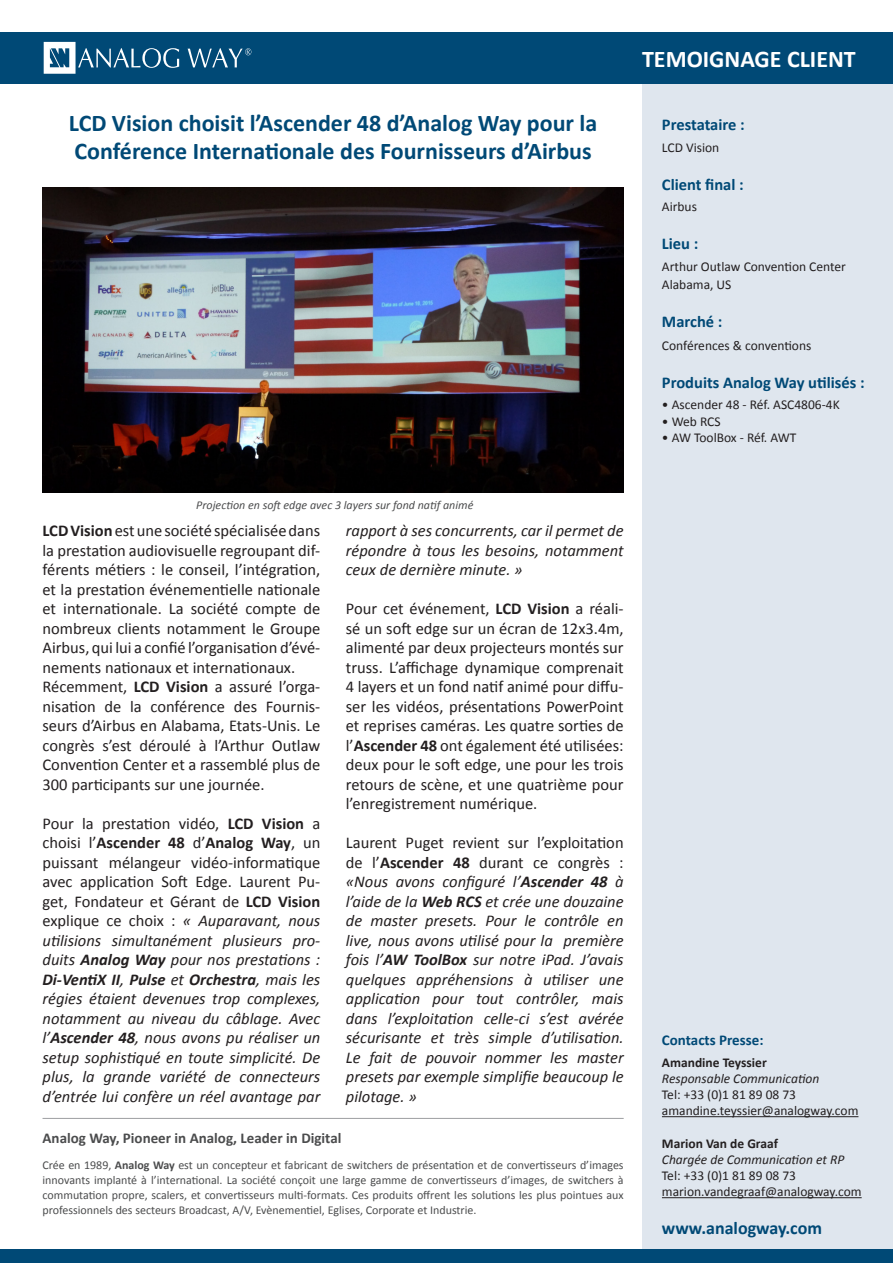
<style>
.page{position:relative;width:893px;height:1263px;background:#fff}
.page>*{position:absolute;margin:0;border:0;box-sizing:border-box;transform-origin:0 0}
.t1{font:700 24px "Calibri";color:#004976}
.t2{font:700 24px "Calibri";color:#fff}
.t3{font:700 18px "Calibri";color:#004976}
.t4{font:italic 16.5px/19.5px "Calibri";color:#231f20;text-align:justify}
.t5{font:16.5px/19.5px "Calibri";color:#231f20}
.t6{font:700 16.5px "Calibri";color:#004976}
.t7{font:700 15px "Calibri";color:#4b4c4d}
.t8{font:700 15px "Calibri";color:#004976}
.t9{font:13.5px "Calibri";color:#231f20}
.t10{font:italic 13.5px "Calibri";color:#231f20}
.t11{font:700 13.5px "Calibri";color:#231f20}
.t12{font:12px/15px "Calibri";color:#4b4c4d;text-align:justify}
.t13{font:italic 12px "Calibri";color:#4b4c4d}
.s1{font-weight:700}
.s2{font-style:normal}
.s3{font-weight:700;font-style:normal}
</style>
<div class="page">
<div style="left:642px;top:84px;width:251px;height:1179px;background:#dfe6ee"></div>
<div style="left:0;top:1249px;width:893px;height:14px;background:#004976"></div>
<hr style="left:662px;top:1116px;width:196px;height:1px;background:#231f20">
<hr style="left:662px;top:1197px;width:200px;height:1px;background:#231f20">
<img style="left:43px;top:187px;width:581px;height:306px">
<hr style="left:43px;top:1118px;width:581px;height:1px;background:#9d9fa2">
<div style="left:0;top:32px;width:893px;height:52px;background:#004976"></div>
<svg style="left:188px;top:48px;width:63px;height:19px"></svg>
<svg style="left:44px;top:42px;width:135px;height:32px"></svg>
<p class="t1" style="left:69px;top:107px;width:530px">LCD Vision choisit l’Ascender 48 d’Analog Way pour la</p>
<p class="t1" style="left:74px;top:136px;width:519px">Conférence Internationale des Fournisseurs d’Airbus</p>
<p class="t2" style="left:642px;top:44px;width:215px">TEMOIGNAGE CLIENT</p>
<p class="t6" style="left:662px;top:114px;width:84px">Prestataire :</p>
<p class="t9" style="left:662px;top:139px;width:59px">LCD Vision</p>
<p class="t6" style="left:662px;top:174px;width:83px">Client final :</p>
<p class="t9" style="left:662px;top:198px;width:37px">Airbus</p>
<p class="t6" style="left:662px;top:233px;width:38px">Lieu :</p>
<p class="t9" style="left:662px;top:258px;width:186px">Arthur Outlaw Convention Center</p>
<p class="t9" style="left:662px;top:276px;width:71px">Alabama, US</p>
<p class="t6" style="left:662px;top:311px;width:62px">Marché :</p>
<p class="t9" style="left:662px;top:337px;width:151px">Conférences &amp; conventions</p>
<p class="t6" style="left:662px;top:372px;width:204px">Produits Analog Way utilisés :</p>
<p class="t9" style="left:662px;top:396px;width:179px">• Ascender 48 - Réf. ASC4806-4K</p>
<p class="t9" style="left:662px;top:413px;width:60px">• Web RCS</p>
<p class="t9" style="left:662px;top:429px;width:136px">• AW ToolBox - Réf. AWT</p>
<p class="t13" style="left:196px;top:496px;width:279px">Projection en soft edge avec 3 layers sur fond natif animé</p>
<p class="t5" style="left:43px;top:521px;width:279px"><span class="s1">LCD Vision</span> est une société spécialisée dans la prestation audiovisuelle regroupant dif&shy;férents métiers : le conseil, l’intégration, et la prestation événementielle nationale et internationale. La société compte de nombreux clients notamment le Groupe Airbus, qui lui a confié l’organisation d’évé&shy;nements nationaux et internationaux.<br>Récemment, <span class="s1">LCD Vision</span> a assuré l’orga&shy;nisation de la conférence des Fournis&shy;seurs d’Airbus en Alabama, Etats-Unis. Le congrès s’est déroulé à l’Arthur Outlaw Convention Center et a rassemblé plus de 300 participants sur une journée.</p>
<p class="t4" style="left:43px;top:813px;width:279px"><span class="s2">Pour la prestation vidéo,</span> <span class="s3">LCD Vision</span> <span class="s2">a choisi l’</span><span class="s3">Ascender 48</span> <span class="s2">d’</span><span class="s3">Analog Way</span><span class="s2">, un puissant mélangeur vidéo-informatique avec application Soft Edge. Laurent Pu&shy;get, Fondateur et Gérant de</span> <span class="s3">LCD Vision </span><span class="s2">explique ce choix :</span> « Auparavant, nous utilisions simultanément plusieurs pro&shy;duits <span class="s1">Analog Way</span> pour nos prestations :<br><span class="s1">Di-VentiX II</span>, <span class="s1">Pulse</span> et <span class="s1">Orchestra</span>, mais les régies étaient devenues trop complexes, notamment au niveau du câblage. Avec l’<span class="s1">Ascender 48</span>, nous avons pu réaliser un setup sophistiqué en toute simplicité. De plus, la grande variété de connecteurs d’entrée lui confère un réel avantage par</p>
<p class="t4" style="left:346px;top:520px;width:279px">rapport à ses concurrents, car il permet de répondre à tous les besoins, notamment ceux de dernière minute. »</p>
<p class="t5" style="left:346px;top:599px;width:279px;text-align:justify">Pour cet événement, <span class="s1">LCD Vision</span> a réali&shy;sé un soft edge sur un écran de 12x3.4m, alimenté par deux projecteurs montés sur truss. L’affichage dynamique comprenait 4 layers et un fond natif animé pour diffu&shy;ser les vidéos, présentations PowerPoint et reprises caméras. Les quatre sorties de l’<span class="s1">Ascender 48</span> ont également été utilisées: deux pour le soft edge, une pour les trois retours de scène, et une quatrième pour l’enregistrement numérique.</p>
<p class="t4" style="left:346px;top:832px;width:279px"><span class="s2">Laurent Puget revient sur l’exploitation de l’</span><span class="s3">Ascender 48</span> <span class="s2">durant ce congrès : </span>«Nous avons configuré l’<span class="s1">Ascender 48</span> à l’aide de la <span class="s1">Web RCS</span> et crée une douzaine de master presets. Pour le contrôle en live, nous avons utilisé pour la première fois l’<span class="s1">AW ToolBox</span> sur notre iPad. J’avais quelques appréhensions à utiliser une application pour tout contrôler, mais dans l’exploitation celle-ci s’est avérée sécurisante et très simple d’utilisation.<br>Le fait de pouvoir nommer les master presets par exemple simplifie beaucoup le pilotage. »</p>
<p class="t7" style="left:43px;top:1128px;width:300px">Analog Way, Pioneer in Analog, Leader in Digital</p>
<p class="t12" style="left:43px;top:1157px;width:583px">Crée en 1989, <span class="s1">Analog Way</span> est un concepteur et fabricant de switchers de présentation et de convertisseurs d’images innovants implanté à l’international. La société conçoit une large gamme de convertisseurs d’images, de switchers à commutation propre, scalers, et convertisseurs multi-formats. Ces produits offrent les solutions les plus pointues aux professionnels des secteurs Broadcast, A/V, Evènementiel, Eglises, Corporate et Industrie.</p>
<p class="t8" style="left:662px;top:1030px;width:103px">Contacts Presse:</p>
<p class="t11" style="left:662px;top:1053px;width:106px">Amandine Teyssier</p>
<p class="t10" style="left:662px;top:1069px;width:159px">Responsable Communication</p>
<p class="t9" style="left:662px;top:1086px;width:136px">Tel: +33 (0)1 81 89 08 73</p>
<p class="t9" style="left:662px;top:1102px;width:198px">amandine.teyssier@analogway.com</p>
<p class="t11" style="left:662px;top:1134px;width:118px">Marion Van de Graaf</p>
<p class="t10" style="left:662px;top:1150px;width:184px">Chargée de Communication et RP</p>
<p class="t9" style="left:662px;top:1167px;width:136px">Tel: +33 (0)1 81 89 08 73</p>
<p class="t9" style="left:662px;top:1183px;width:201px">marion.vandegraaf@analogway.com</p>
<p class="t3" style="left:662px;top:1216px;width:162px">www.analogway.com</p>
</div>
